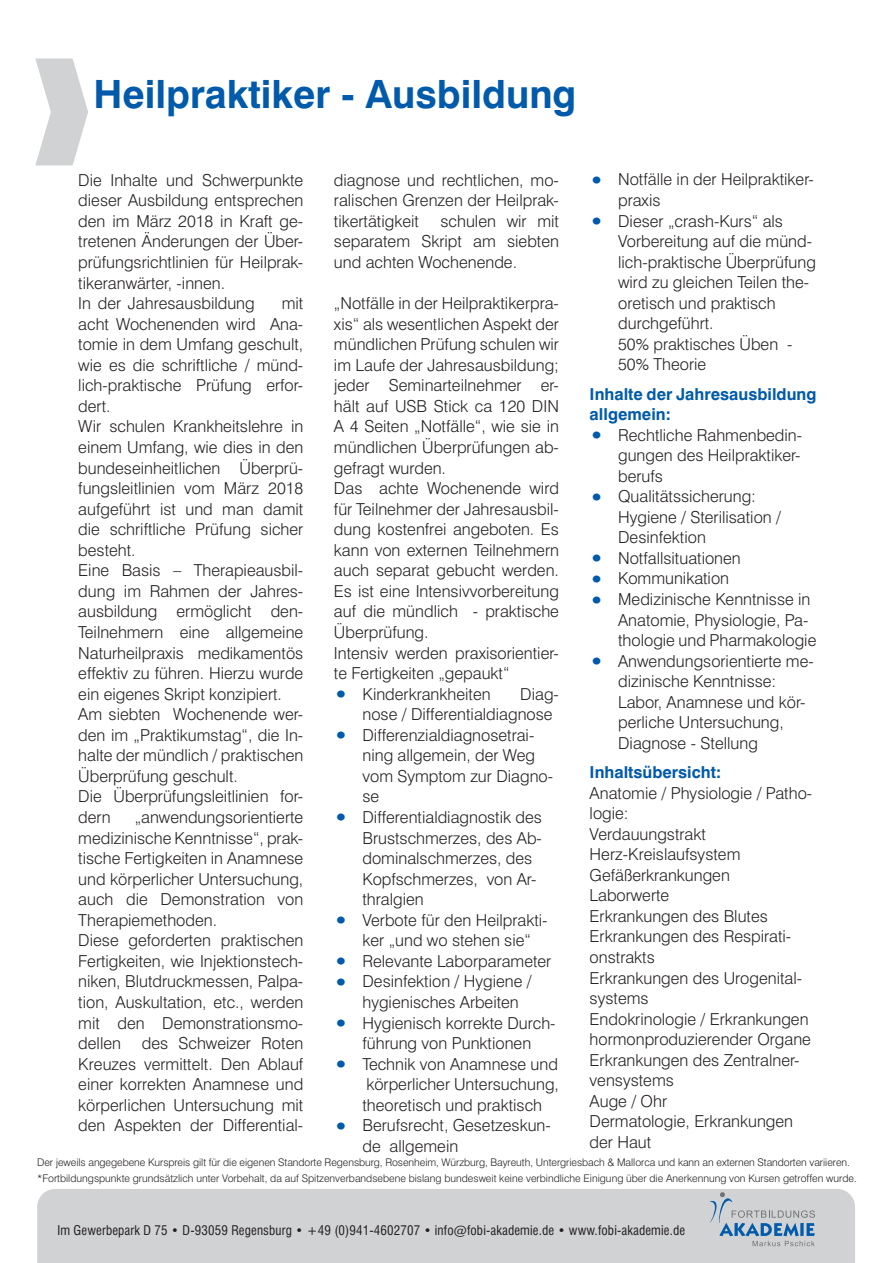
<style>
.page{position:relative;width:893px;height:1263px;background:#fff}
.page>*{position:absolute;margin:0;border:0;box-sizing:border-box;transform-origin:0 0}
.t1{font:700 39px "Swiss 721 BT";color:#015aaa}
.t2{font:300 16.5px/20.5px "Swiss 721 BT";color:#231f20;text-align:justify}
.t3{font:700 16.5px/20.5px "Swiss 721 BT";color:#015aaa}
.t4{font:condensed 13.05px "Swiss 721 BT";letter-spacing:.01em;color:#231f20}
.t5{font:300 10.5px/16.5px "Swiss 721 BT";color:#231f20}
.s1{font-family:"Mix";font-weight:400;font-size:34.5px;color:#015aaa}
</style>
<div class="page">
<div style="left:37px;top:1189px;width:818px;height:74px;background:#d1d2d4"></div>
<svg style="left:710px;top:1192px;width:105px;height:54px;background:#b2bec9"></svg>
<p class="t1" style="left:94px;top:70px;width:484px">Heilpraktiker - Ausbildung</p>
<p class="t2" style="left:78px;top:170px;width:227px">Die Inhalte und Schwerpunkte dieser Ausbildung entsprechen den im März 2018 in Kraft ge&shy;tretenen Änderungen der Über&shy;prüfungsrichtlinien für Heilprak&shy;tikeranwärter, -innen.</p>
<p class="t2" style="left:78px;top:293px;width:178px">In der Jahresausbildung</p>
<p class="t2" style="left:78px;top:293px;width:227px;text-indent:203px">mit acht Wochenenden wird Ana&shy;tomie in dem Umfang geschult, wie es die schriftliche / münd&shy;lich-praktische Prüfung erfor&shy;dert.</p>
<p class="t2" style="left:78px;top:416px;width:227px">Wir schulen Krankheitslehre in einem Umfang, wie dies in den bundeseinheitlichen Überprü&shy;fungsleitlinien vom März 2018 aufgeführt ist und man damit die schriftliche Prüfung sicher besteht.</p>
<p class="t2" style="left:78px;top:560px;width:227px">Eine Basis – Therapieausbil&shy;dung im Rahmen der Jahres&shy;ausbildung ermöglicht den-Teilnehmern eine allgemeine Naturheilpraxis medikamentös effektiv zu führen. Hierzu wurde ein eigenes Skript konzipiert.</p>
<p class="t2" style="left:78px;top:704px;width:227px">Am siebten Wochenende wer&shy;den im „Praktikumstag“, die In&shy;halte der mündlich / praktischen Überprüfung geschult.</p>
<p class="t2" style="left:78px;top:786px;width:227px">Die Überprüfungsleitlinien for&shy;dern</p>
<p class="t2" style="left:78px;top:807px;width:227px;text-indent:56px">„anwendungsorientierte medizinische Kenntnisse“, prak&shy;tische Fertigkeiten in Anamnese und körperlicher Untersuchung, auch die Demonstration von Therapiemethoden.</p>
<p class="t2" style="left:78px;top:930px;width:227px">Diese geforderten praktischen Fertigkeiten, wie Injektionstech&shy;niken, Blutdruckmessen, Palpa&shy;tion, Auskultation, etc., werden mit den Demonstrationsmo&shy;dellen</p>
<p class="t2" style="left:78px;top:1033px;width:227px;text-indent:63px">des Schweizer Roten Kreuzes vermittelt. Den Ablauf einer korrekten Anamnese und körperlichen Untersuchung mit den Aspekten der Differential-</p>
<p class="t2" style="left:334px;top:170px;width:227px">diagnose und rechtlichen, mo&shy;ralischen Grenzen der Heilprak&shy;tikertätigkeit</p>
<p class="t2" style="left:334px;top:211px;width:227px;text-indent:106px">schulen wir mit separatem Skript am siebten und achten Wochenende.</p>
<p class="t2" style="left:334px;top:293px;width:227px">„Notfälle in der Heilpraktikerpra&shy;xis“ als wesentlichen Aspekt der mündlichen Prüfung schulen wir im Laufe der Jahresausbildung; jeder Seminarteilnehmer er&shy;hält auf USB Stick ca 120 DIN A 4 Seiten „Notfälle“, wie sie in mündlichen Überprüfungen ab&shy;gefragt wurden.</p>
<p class="t2" style="left:334px;top:478px;width:227px">Das achte Wochenende wird für Teilnehmer der Jahresausbil&shy;dung kostenfrei angeboten. Es kann von externen Teilnehmern auch separat gebucht werden.<br>Es ist eine Intensivvorbereitung auf die mündlich - praktische Überprüfung.</p>
<p class="t2" style="left:334px;top:642px;width:227px">Intensiv werden praxisorientier&shy;te Fertigkeiten „gepaukt“</p>
<p class="t2" style="left:334px;top:683px;width:158px"><span class="s1">•</span> Kinderkrankheiten</p>
<p class="t2" style="left:520px;top:683px;width:40px">Diag-</p>
<p class="t2" style="left:362px;top:704px;width:192px">nose / Differentialdiagnose</p>
<p class="t2" style="left:334px;top:724px;width:202px"><span class="s1">•</span> Differenzialdiagnosetrai-</p>
<p class="t2" style="left:362px;top:745px;width:174px">ning allgemein, der Weg</p>
<p class="t2" style="left:362px;top:765px;width:192px">vom Symptom zur Diagno-</p>
<p class="t2" style="left:362px;top:786px;width:18px">se</p>
<p class="t2" style="left:334px;top:807px;width:210px"><span class="s1">•</span> Differentialdiagnostik des</p>
<p class="t2" style="left:362px;top:827px;width:181px">Brustschmerzes, des Ab-</p>
<p class="t2" style="left:362px;top:848px;width:171px">dominalschmerzes, des</p>
<p class="t2" style="left:362px;top:868px;width:176px">Kopfschmerzes, von Ar-</p>
<p class="t2" style="left:362px;top:889px;width:63px">thralgien</p>
<p class="t2" style="left:334px;top:909px;width:215px"><span class="s1">•</span> Verbote für den Heilprakti-</p>
<p class="t2" style="left:362px;top:930px;width:170px">ker „und wo stehen sie“</p>
<p class="t2" style="left:334px;top:950px;width:219px"><span class="s1">•</span> Relevante Laborparameter</p>
<p class="t2" style="left:334px;top:971px;width:199px"><span class="s1">•</span> Desinfektion / Hygiene /</p>
<p class="t2" style="left:362px;top:992px;width:158px">hygienisches Arbeiten</p>
<p class="t2" style="left:334px;top:1012px;width:223px"><span class="s1">•</span> Hygienisch korrekte Durch-</p>
<p class="t2" style="left:362px;top:1033px;width:170px">führung von Punktionen</p>
<p class="t2" style="left:334px;top:1053px;width:225px"><span class="s1">•</span> Technik von Anamnese und</p>
<p class="t2" style="left:366px;top:1074px;width:194px">körperlicher Untersuchung,</p>
<p class="t2" style="left:362px;top:1094px;width:181px">theoretisch und praktisch</p>
<p class="t2" style="left:334px;top:1115px;width:218px"><span class="s1">•</span> Berufsrecht, Gesetzeskun-</p>
<p class="t2" style="left:362px;top:1135px;width:97px">de allgemein</p>
<p class="t2" style="left:590px;top:169px;width:226px"><span class="s1">•</span> Notfälle in der Heilpraktiker-</p>
<p class="t2" style="left:618px;top:190px;width:44px">praxis</p>
<p class="t2" style="left:590px;top:210px;width:195px"><span class="s1">•</span> Dieser „crash-Kurs“ als</p>
<p class="t2" style="left:618px;top:231px;width:195px">Vorbereitung auf die münd-</p>
<p class="t2" style="left:618px;top:251px;width:199px">lich-praktische Überprüfung</p>
<p class="t2" style="left:618px;top:272px;width:193px">wird zu gleichen Teilen the-</p>
<p class="t2" style="left:618px;top:292px;width:159px">oretisch und praktisch</p>
<p class="t2" style="left:618px;top:313px;width:97px">durchgeführt.</p>
<p class="t2" style="left:618px;top:334px;width:176px">50% praktisches Üben -</p>
<p class="t2" style="left:618px;top:354px;width:90px">50% Theorie</p>
<p class="t3" style="left:590px;top:383px;width:228px">Inhalte der Jahresausbildung allgemein:</p>
<p class="t2" style="left:590px;top:424px;width:214px"><span class="s1">•</span> Rechtliche Rahmenbedin-</p>
<p class="t2" style="left:618px;top:445px;width:184px">gungen des Heilpraktiker-</p>
<p class="t2" style="left:618px;top:465px;width:46px">berufs</p>
<p class="t2" style="left:590px;top:486px;width:168px"><span class="s1">•</span> Qualitätssicherung:</p>
<p class="t2" style="left:618px;top:506px;width:164px">Hygiene / Sterilisation /</p>
<p class="t2" style="left:618px;top:527px;width:89px">Desinfektion</p>
<p class="t2" style="left:590px;top:548px;width:153px"><span class="s1">•</span> Notfallsituationen</p>
<p class="t2" style="left:590px;top:568px;width:141px"><span class="s1">•</span> Kommunikation</p>
<p class="t2" style="left:590px;top:589px;width:222px"><span class="s1">•</span> Medizinische Kenntnisse in</p>
<p class="t2" style="left:618px;top:609px;width:192px">Anatomie, Physiologie, Pa-</p>
<p class="t2" style="left:618px;top:630px;width:200px">thologie und Pharmakologie</p>
<p class="t2" style="left:590px;top:650px;width:226px"><span class="s1">•</span> Anwendungsorientierte me-</p>
<p class="t2" style="left:618px;top:671px;width:160px">dizinische Kenntnisse:</p>
<p class="t2" style="left:618px;top:691px;width:189px">Labor, Anamnese und kör-</p>
<p class="t2" style="left:618px;top:712px;width:167px">perliche Untersuchung,</p>
<p class="t2" style="left:618px;top:733px;width:141px">Diagnose - Stellung</p>
<p class="t3" style="left:590px;top:762px;width:133px">Inhaltsübersicht:</p>
<p class="t2" style="left:590px;top:782px;width:224px">Anatomie / Physiologie / Patho&shy;logie:</p>
<p class="t2" style="left:590px;top:823px;width:118px">Verdauungstrakt</p>
<p class="t2" style="left:590px;top:844px;width:152px">Herz-Kreislaufsystem</p>
<p class="t2" style="left:590px;top:864px;width:142px">Gefäßerkrankungen</p>
<p class="t2" style="left:590px;top:885px;width:81px">Laborwerte</p>
<p class="t2" style="left:590px;top:905px;width:180px">Erkrankungen des Blutes</p>
<p class="t2" style="left:590px;top:926px;width:203px">Erkrankungen des Respirati&shy;onstrakts</p>
<p class="t2" style="left:590px;top:967px;width:214px">Erkrankungen des Urogenital&shy;systems</p>
<p class="t2" style="left:590px;top:1008px;width:223px">Endokrinologie / Erkrankungen hormonproduzierender Organe</p>
<p class="t2" style="left:590px;top:1049px;width:212px">Erkrankungen des Zentralner&shy;vensystems</p>
<p class="t2" style="left:590px;top:1090px;width:79px">Auge / Ohr</p>
<p class="t2" style="left:590px;top:1111px;width:205px">Dermatologie, Erkrankungen der Haut</p>
<p class="t5" style="left:37px;top:1153px;width:821px">Der jeweils angegebene Kurspreis gilt für die eigenen Standorte Regensburg, Rosenheim, Würzburg, Bayreuth, Untergriesbach &amp; Mallorca und kann an externen Standorten variieren. *Fortbildungspunkte grundsätzlich unter Vorbehalt, da auf Spitzenverbandsebene bislang bundesweit keine verbindliche Einigung über die Anerkennung von Kursen getroffen wurde.</p>
<p class="t4" style="left:57px;top:1223px;width:629px">Im Gewerbepark D 75 • D-93059 Regensburg • +49 (0)941-4602707 • info@fobi-akademie.de • www.fobi-akademie.de</p>
</div>
